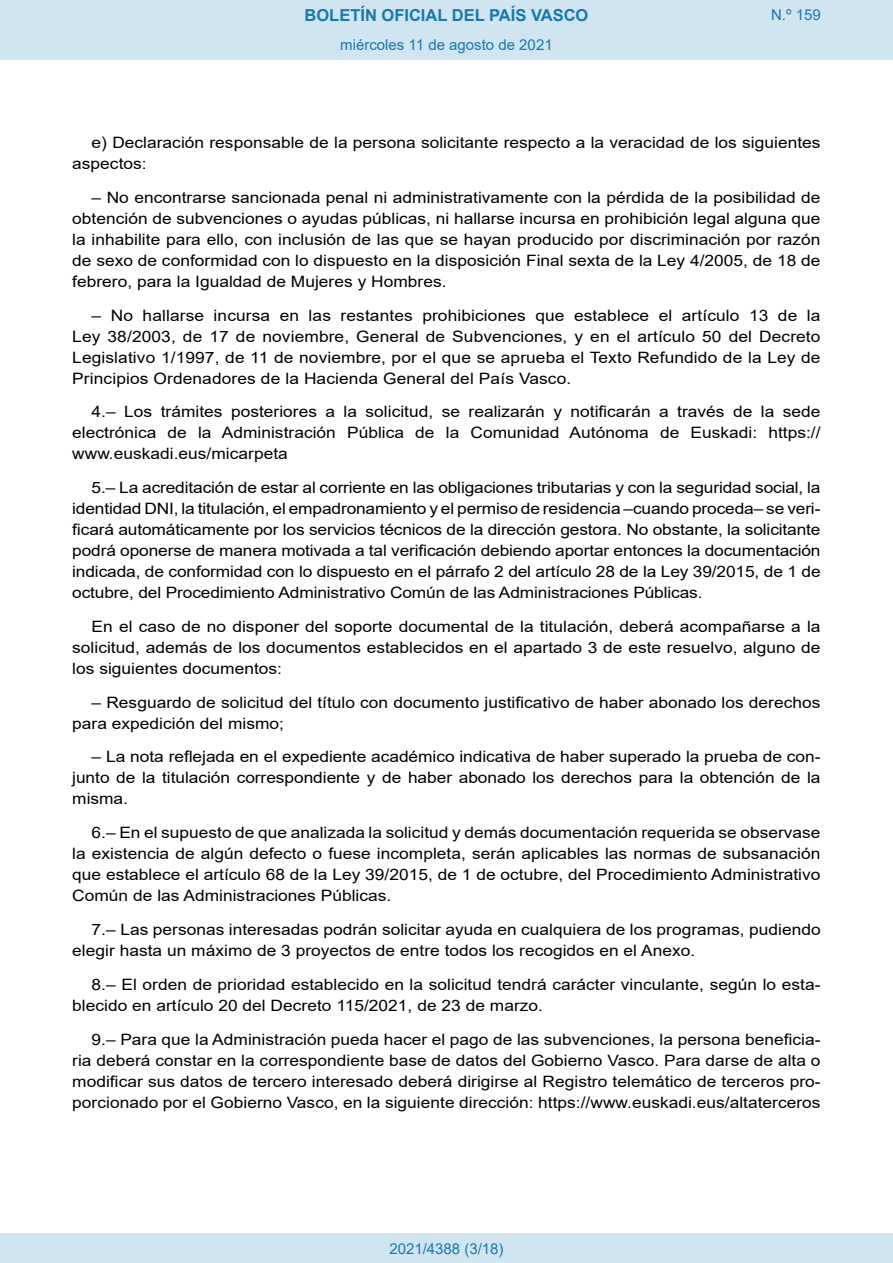
<style>
.page{position:relative;width:893px;height:1263px;background:#fff}
.page>*{position:absolute;margin:0;border:0;box-sizing:border-box;transform-origin:0 0}
.t1{font:700 16.5px "Arial";color:#1879ad}
.BOPVDetalle{font:15.6px/21px "Arial";color:#000;text-align:justify;scale:1.11 1}
.Paginacion_Centro{font:15px "Arial";color:#1879ad}
</style>
<div class="page">
<div style="left:0;top:0;width:893px;height:60px;background:#d0e5f0"></div>
<div style="left:0;top:1233px;width:893px;height:30px;background:#d0e5f0"></div>
<p class="t1" style="left:305px;top:3px;width:285px">BOLETÍN OFICIAL DEL PAÍS VASCO</p>
<p class="Paginacion_Centro" style="left:340px;top:35px;width:214px">miércoles 11 de agosto de 2021</p>
<p class="Paginacion_Centro" style="left:771px;top:5px;width:51px">N.º 159</p>
<p class="BOPVDetalle" style="left:72px;top:132px;width:676px;text-indent:19px">e) Declaración responsable de la persona solicitante respecto a la veracidad de los siguientes aspectos:</p>
<p class="BOPVDetalle" style="left:72px;top:187px;width:676px;text-indent:19px">– No encontrarse sancionada penal ni administrativamente con la pérdida de la posibilidad de obtención de subvenciones o ayudas públicas, ni hallarse incursa en prohibición legal alguna que la inhabilite para ello, con inclusión de las que se hayan producido por discriminación por razón de sexo de conformidad con lo dispuesto en la disposición Final sexta de la Ley 4/2005, de 18 de febrero, para la Igualdad de Mujeres y Hombres.</p>
<p class="BOPVDetalle" style="left:72px;top:305px;width:676px;text-indent:19px">– No hallarse incursa en las restantes prohibiciones que establece el artículo 13 de la Ley 38/2003, de 17 de noviembre, General de Subvenciones, y en el artículo 50 del Decreto Legislativo 1/1997, de 11 de noviembre, por el que se aprueba el Texto Refundido de la Ley de Principios Ordenadores de la Hacienda General del País Vasco.</p>
<p class="BOPVDetalle" style="left:72px;top:401px;width:676px;text-indent:19px">4.– Los trámites posteriores a la solicitud, se realizarán y notificarán a través de la sede electrónica de la Administración Pública de la Comunidad Autónoma de Euskadi: https:// www.euskadi.eus/micarpeta</p>
<p class="BOPVDetalle" style="left:72px;top:477px;width:676px;text-indent:19px">5.– La acreditación de estar al corriente en las obligaciones tributarias y con la seguridad social, la identidad DNI, la titulación, el empadronamiento y el permiso de residencia –cuando proceda– se veri&shy;ficará automáticamente por los servicios técnicos de la dirección gestora. No obstante, la solicitante podrá oponerse de manera motivada a tal verificación debiendo aportar entonces la documentación indicada, de conformidad con lo dispuesto en el párrafo 2 del artículo 28 de la Ley 39/2015, de 1 de octubre, del Procedimiento Administrativo Común de las Administraciones Públicas.</p>
<p class="BOPVDetalle" style="left:72px;top:616px;width:676px;text-indent:19px">En el caso de no disponer del soporte documental de la titulación, deberá acompañarse a la solicitud, además de los documentos establecidos en el apartado 3 de este resuelvo, alguno de los siguientes documentos:</p>
<p class="BOPVDetalle" style="left:72px;top:692px;width:675px;text-indent:19px">– Resguardo de solicitud del título con documento justificativo de haber abonado los derechos para expedición del mismo;</p>
<p class="BOPVDetalle" style="left:72px;top:746px;width:676px;text-indent:19px">– La nota reflejada en el expediente académico indicativa de haber superado la prueba de con&shy;junto de la titulación correspondiente y de haber abonado los derechos para la obtención de la misma.</p>
<p class="BOPVDetalle" style="left:72px;top:822px;width:676px;text-indent:19px">6.– En el supuesto de que analizada la solicitud y demás documentación requerida se observase la existencia de algún defecto o fuese incompleta, serán aplicables las normas de subsanación que establece el artículo 68 de la Ley 39/2015, de 1 de octubre, del Procedimiento Administrativo Común de las Administraciones Públicas.</p>
<p class="BOPVDetalle" style="left:72px;top:919px;width:676px;text-indent:19px">7.– Las personas interesadas podrán solicitar ayuda en cualquiera de los programas, pudiendo elegir hasta un máximo de 3 proyectos de entre todos los recogidos en el Anexo.</p>
<p class="BOPVDetalle" style="left:72px;top:974px;width:676px;text-indent:19px">8.– El orden de prioridad establecido en la solicitud tendrá carácter vinculante, según lo esta&shy;blecido en artículo 20 del Decreto 115/2021, de 23 de marzo.</p>
<p class="BOPVDetalle" style="left:72px;top:1028px;width:676px;text-indent:19px">9.– Para que la Administración pueda hacer el pago de las subvenciones, la persona beneficia&shy;ria deberá constar en la correspondiente base de datos del Gobierno Vasco. Para darse de alta o modificar sus datos de tercero interesado deberá dirigirse al Registro telemático de terceros pro&shy;porcionado por el Gobierno Vasco, en la siguiente dirección: https://www.euskadi.eus/altaterceros</p>
<p class="Paginacion_Centro" style="left:389px;top:1238px;width:116px">2021/4388 (3/18)</p>
</div>
